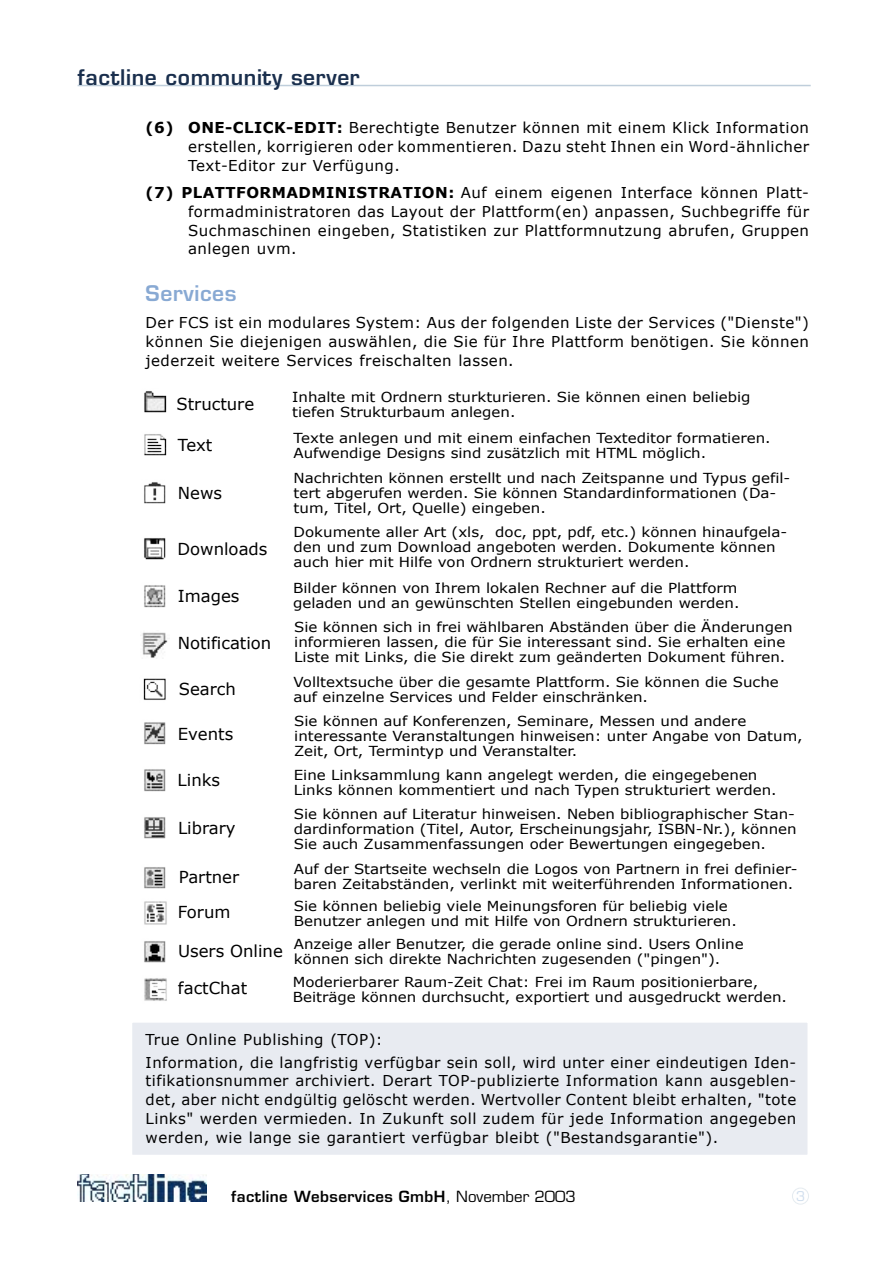
<style>
.page{position:relative;width:893px;height:1263px;background:#fff}
.page>*{position:absolute;margin:0;border:0;box-sizing:border-box;transform-origin:0 0}
.t1{font:600 21px "Eurostile";letter-spacing:.03em;color:#1a2f4d}
.einzug_lauf{font:600 21px "Eurostile";letter-spacing:.03em;color:#88a9d3}
.t2{font:16.5px "Verdana";color:#000}
.einzug_lauf-2{font:15px/18.8px "Verdana";letter-spacing:.03em;color:#000;text-align:justify}
.aufzaehlung__1__v2{font:15px/18.8px "Verdana";letter-spacing:.03em;color:#000;text-align:justify}
.t3{font:600 15px "Eurostile";letter-spacing:.03em;color:#000}
.t4{font:13.8px/15px "Verdana";color:#000;scale:1.09 1}
.t5{font:13.2px "Eurostile";color:#cfdded}
.s1{font-weight:700}
.s2{font-weight:400}
</style>
<div class="page">
<div style="left:131px;top:1022px;width:677px;height:133px;background:#e8ebf1"></div>
<div style="left:131px;top:1021px;width:678px;height:135px;border:2px solid #fff"></div>
<div style="left:792px;top:1187px;width:17px;height:17px;border:1px solid #e5ebf0;border-radius:50%"></div>
<img style="left:77px;top:1174px;width:129px;height:28px">
<hr style="left:78px;top:85px;width:733px;height:1px;background:#bfcedb">
<img style="left:144px;top:434px;width:23px;height:22px">
<img style="left:144px;top:538px;width:22px;height:22px">
<img style="left:144px;top:482px;width:22px;height:22px">
<img style="left:144px;top:585px;width:22px;height:23px">
<img style="left:144px;top:722px;width:22px;height:23px">
<img style="left:144px;top:769px;width:22px;height:23px">
<img style="left:144px;top:817px;width:22px;height:22px">
<img style="left:144px;top:867px;width:22px;height:22px">
<img style="left:144px;top:901px;width:23px;height:24px">
<img style="left:144px;top:941px;width:22px;height:22px">
<img style="left:144px;top:978px;width:23px;height:23px">
<img style="left:142px;top:632px;width:26px;height:26px">
<img style="left:143px;top:678px;width:23px;height:22px">
<img style="left:144px;top:391px;width:23px;height:22px">
<p class="t1" style="left:78px;top:64px;width:284px">factline community server</p>
<p class="einzug_lauf-2" style="left:188px;top:118px;width:622px;text-indent:-43px"><span class="s1">(6) ONE-CLICK-EDIT:</span> Berechtigte Benutzer können mit einem Klick Information erstellen, korrigieren oder kommentieren. Dazu steht Ihnen ein Word-ähnlicher Text-Editor zur Verfügung.</p>
<p class="einzug_lauf-2" style="left:188px;top:183px;width:622px;text-indent:-43px"><span class="s1">(7) PLATTFORMADMINISTRATION:</span> Auf einem eigenen Interface können Platt&shy;formadministratoren das Layout der Plattform(en) anpassen, Suchbegriffe für Suchmaschinen eingeben, Statistiken zur Plattformnutzung abrufen, Gruppen anlegen uvm.</p>
<p class="einzug_lauf" style="left:146px;top:280px;width:92px">Services</p>
<p class="einzug_lauf-2" style="left:146px;top:313px;width:665px">Der FCS ist ein modulares System: Aus der folgenden Liste der Services ("Dienste") können Sie diejenigen auswählen, die Sie für Ihre Plattform benötigen. Sie können jederzeit weitere Services freischalten lassen.</p>
<p class="t2" style="left:176px;top:394px;width:79px">Structure</p>
<p class="t2" style="left:178px;top:434px;width:36px">Text</p>
<p class="t2" style="left:178px;top:483px;width:46px">News</p>
<p class="t2" style="left:177px;top:538px;width:92px">Downloads</p>
<p class="t2" style="left:178px;top:586px;width:63px">Images</p>
<p class="t2" style="left:178px;top:633px;width:95px">Notification</p>
<p class="t2" style="left:179px;top:678px;width:59px">Search</p>
<p class="t2" style="left:178px;top:723px;width:57px">Events</p>
<p class="t2" style="left:178px;top:769px;width:44px">Links</p>
<p class="t2" style="left:178px;top:817px;width:59px">Library</p>
<p class="t2" style="left:179px;top:867px;width:62px">Partner</p>
<p class="t2" style="left:178px;top:901px;width:54px">Forum</p>
<p class="t2" style="left:178px;top:941px;width:106px">Users Online</p>
<p class="t2" style="left:178px;top:978px;width:71px">factChat</p>
<p class="t4" style="left:292px;top:389px;width:422px">Inhalte mit Ordnern sturkturieren. Sie können einen beliebig tiefen Strukturbaum anlegen.</p>
<p class="t4" style="left:294px;top:430px;width:439px">Texte anlegen und mit einem einfachen Texteditor formatieren.<br>Aufwendige Designs sind zusätzlich mit HTML möglich.</p>
<p class="t4" style="left:294px;top:470px;width:457px">Nachrichten können erstellt und nach Zeitspanne und Typus gefil&shy;tert abgerufen werden. Sie können Standardinformationen (Da&shy;tum, Titel, Ort, Quelle) eingeben.</p>
<p class="t4" style="left:294px;top:524px;width:454px">Dokumente aller Art (xls, doc, ppt, pdf, etc.) können hinaufgela&shy;den und zum Download angeboten werden. Dokumente können auch hier mit Hilfe von Ordnern strukturiert werden.</p>
<p class="t4" style="left:293px;top:580px;width:411px">Bilder können von Ihrem lokalen Rechner auf die Plattform geladen und an gewünschten Stellen eingebunden werden.</p>
<p class="t4" style="left:294px;top:619px;width:459px">Sie können sich in frei wählbaren Abständen über die Änderungen informieren lassen, die für Sie interessant sind. Sie erhalten eine<br>Liste mit Links, die Sie direkt zum geänderten Dokument führen.</p>
<p class="t4" style="left:293px;top:674px;width:447px">Volltextsuche über die gesamte Plattform. Sie können die Suche auf einzelne Services und Felder einschränken.</p>
<p class="t4" style="left:294px;top:713px;width:468px">Sie können auf Konferenzen, Seminare, Messen und andere interessante Veranstaltungen hinweisen: unter Angabe von Datum,<br>Zeit, Ort, Termintyp und Veranstalter.</p>
<p class="t4" style="left:294px;top:767px;width:444px">Eine Linksammlung kann angelegt werden, die eingegebenen<br>Links können kommentiert und nach Typen strukturiert werden.</p>
<p class="t4" style="left:294px;top:806px;width:463px;text-align:justify">Sie können auf Literatur hinweisen. Neben bibliographischer Stan&shy;dardinformation (Titel, Autor, Erscheinungsjahr, ISBN-Nr.), können Sie auch Zusammenfassungen oder Bewertungen eingegeben.</p>
<p class="t4" style="left:294px;top:861px;width:464px">Auf der Startseite wechseln die Logos von Partnern in frei definier&shy;baren Zeitabständen, verlinkt mit weiterführenden Informationen.</p>
<p class="t4" style="left:294px;top:898px;width:408px">Sie können beliebig viele Meinungsforen für beliebig viele<br>Benutzer anlegen und mit Hilfe von Ordnern strukturieren.</p>
<p class="t4" style="left:294px;top:936px;width:414px">Anzeige aller Benutzer, die gerade online sind. Users Online können sich direkte Nachrichten zugesenden ("pingen").</p>
<p class="t4" style="left:293px;top:974px;width:455px">Moderierbarer Raum-Zeit Chat: Frei im Raum positionierbare,<br>Beiträge können durchsucht, exportiert und ausgedruckt werden.</p>
<p class="aufzaehlung__1__v2" style="left:146px;top:1029px;width:239px">True Online Publishing (TOP):</p>
<p class="aufzaehlung__1__v2" style="left:146px;top:1052px;width:652px">Information, die langfristig verfügbar sein soll, wird unter einer eindeutigen Iden&shy;tifikationsnummer archiviert. Derart TOP-publizierte Information kann ausgeblen&shy;det, aber nicht endgültig gelöscht werden. Wertvoller Content bleibt erhalten, "tote Links" werden vermieden. In Zukunft soll zudem für jede Information angegeben werden, wie lange sie garantiert verfügbar bleibt ("Bestandsgarantie").</p>
<p class="t3" style="left:231px;top:1187px;width:346px">factline Webservices GmbH<span class="s2">, November 2003</span></p>
<p class="t5" style="left:796px;top:1188px;width:11px">3</p>
</div>
